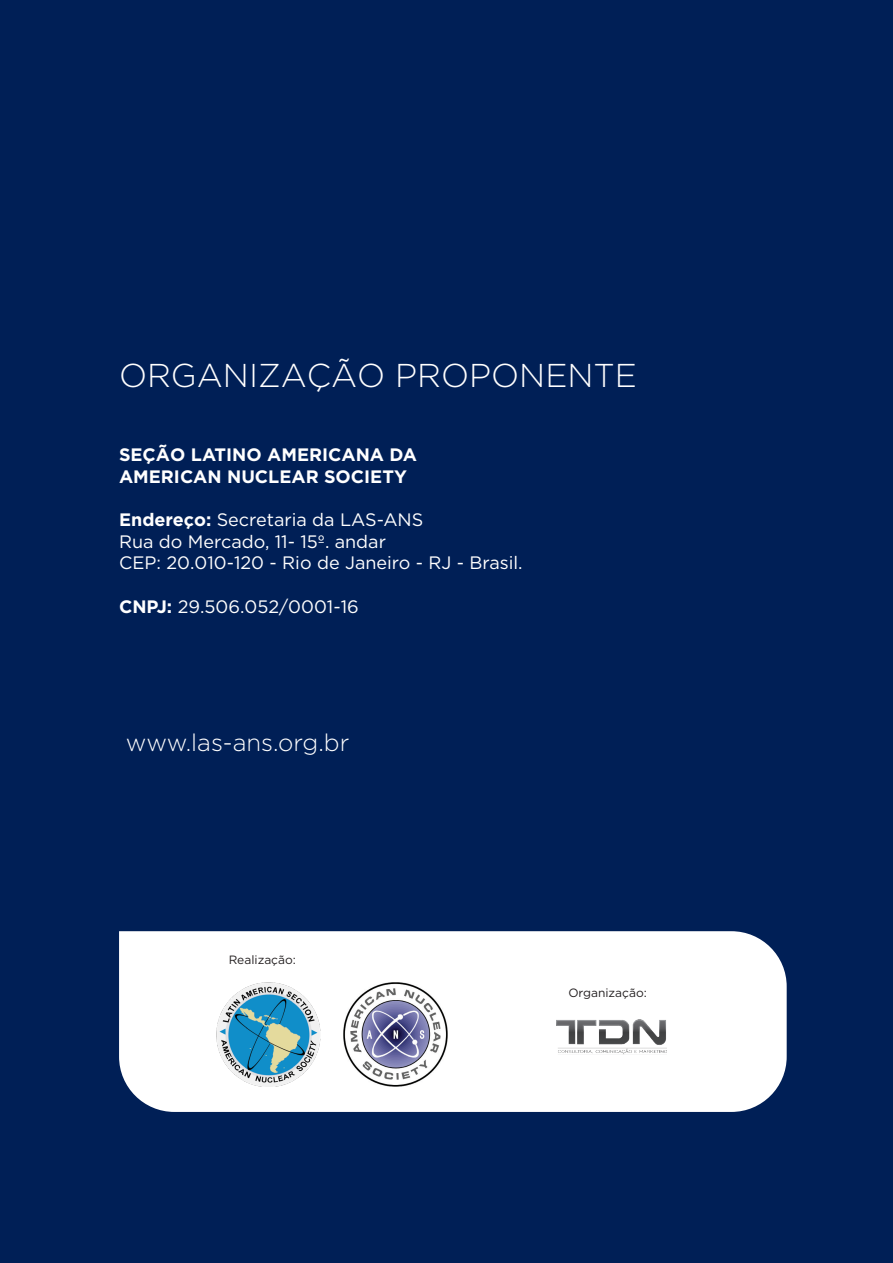
<style>
.page{position:relative;width:893px;height:1263px;background:#001f56}
.page>*{position:absolute;margin:0;border:0;box-sizing:border-box;transform-origin:0 0}
.t1{font:300 33px "Gotham";color:#fff}
.t2{font:300 24px "Gotham";color:#fff}
.t3{font:18px/21.6px "Gotham";color:#fff}
.t4{font:700 18px/21.6px "Gotham";color:#fff}
.t5{font:12px "Gotham";color:#231f20}
.s1{font-weight:700}
</style>
<div class="page">
<div style="left:119px;top:931px;width:668px;height:181px;background:#fff"></div>
<img style="left:344px;top:982px;width:104px;height:104px">
<img style="left:216px;top:982px;width:104px;height:104px">
<img style="left:557px;top:1019px;width:110px;height:35px">
<p class="t1" style="left:119px;top:357px;width:519px">ORGANIZAÇÃO PROPONENTE</p>
<p class="t4" style="left:119px;top:444px;width:299px">SEÇÃO LATINO AMERICANA DA<br>AMERICAN NUCLEAR SOCIETY</p>
<p class="t3" style="left:119px;top:509px;width:306px"><span class="s1">Endereço:</span> Secretaria da LAS-ANS</p>
<p class="t3" style="left:119px;top:530px;width:405px">Rua do Mercado, 11- 15 .º andar<br>CEP: 20.010-120 - Rio de Janeiro - RJ - Brasil.</p>
<p class="t3" style="left:119px;top:595px;width:241px"><span class="s1">CNPJ:</span> 29.506.052/0001-16</p>
<p class="t2" style="left:126px;top:730px;width:225px">www.las-ans.org.br</p>
<p class="t5" style="left:229px;top:953px;width:69px">Realização:</p>
<p class="t5" style="left:568px;top:986px;width:80px">Organização:</p>
</div>
